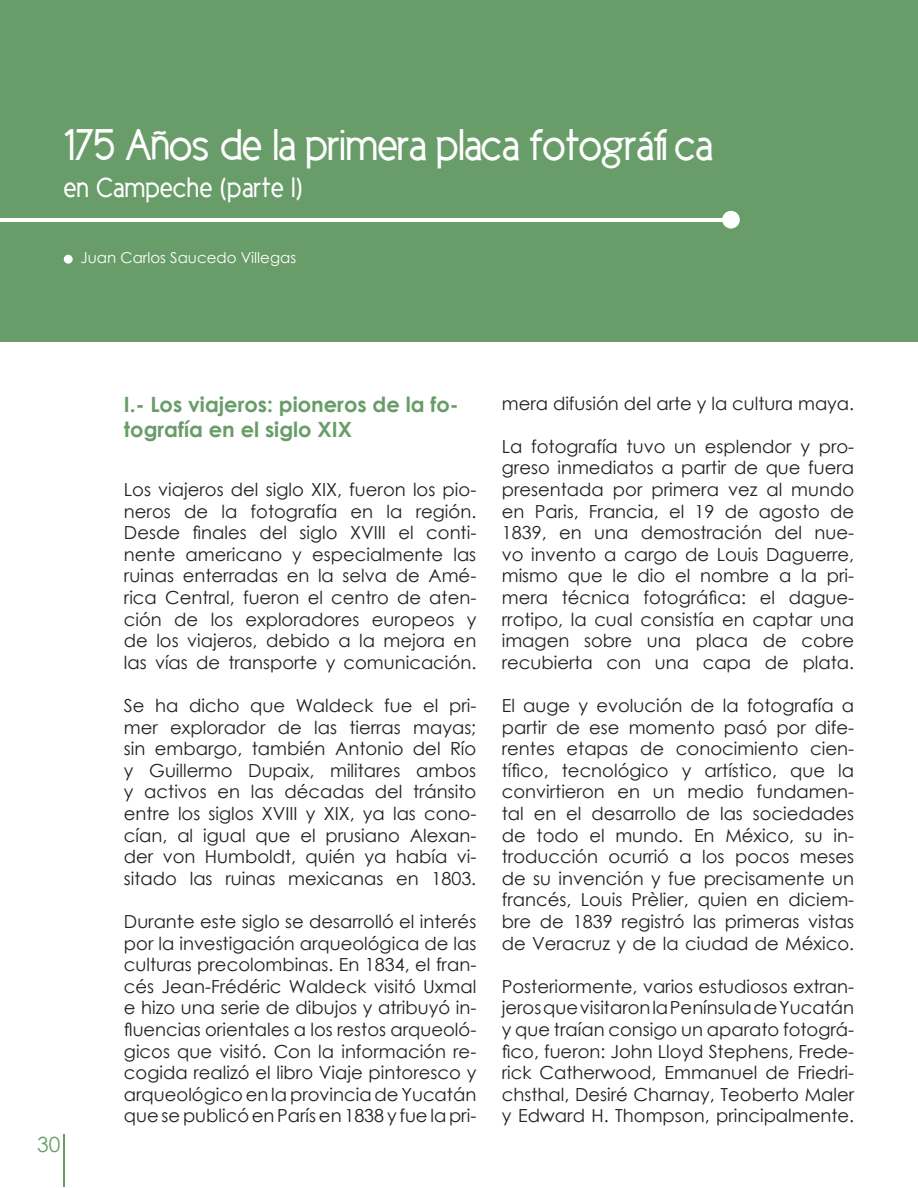
<style>
.page{position:relative;width:918px;height:1188px;background:#fff}
.page>*{position:absolute;margin:0;border:0;box-sizing:border-box;transform-origin:0 0}
.t1{font:45px "Cicle Gordita";letter-spacing:-.025em;color:#fff}
.t2{font:28.5px "Cicle Gordita";color:#fff}
.t3{font:700 21px/25.2px "Century Gothic";color:#689c68}
.t4{font:21px "Century Gothic";color:#689c68}
.t5{font:18px/21.6px "Century Gothic";color:#231f20;text-align:justify}
.t6{font:15px "Century Gothic";color:#fff}
</style>
<div class="page">
<div style="left:0;top:0;width:918px;height:342px;background:#689c68"></div>
<hr style="left:917px;top:0;width:1px;height:1188px;background:#689c68">
<hr style="left:64px;top:1134px;width:1px;height:53px;background:#689c68">
<hr style="left:0;top:218px;width:731px;height:3px;background:#fff">
<div style="left:722px;top:211px;width:18px;height:18px;background:#fff;border-radius:50%"></div>
<div style="left:64px;top:255px;width:9px;height:9px;background:#fff;border-radius:50%"></div>
<p class="t1" style="left:64px;top:121px;width:651px">175 Años de la primera placa fotográfica</p>
<p class="t2" style="left:64px;top:173px;width:240px">en Campeche (parte I)</p>
<p class="t6" style="left:81px;top:247px;width:217px">Juan Carlos Saucedo Villegas</p>
<p class="t4" style="left:37px;top:1130px;width:25px">30</p>
<p class="t3" style="left:124px;top:391px;width:336px">I.- Los viajeros: pioneros de la fo&shy;tografía en el siglo XIX</p>
<p class="t5" style="left:124px;top:478px;width:354px">Los viajeros del siglo XIX, fueron los pio&shy;neros de la fotografía en la región.<br>Desde finales del siglo XVIII el conti&shy;nente americano y especialmente las ruinas enterradas en la selva de Amé&shy;rica Central, fueron el centro de aten&shy;ción de los exploradores europeos y de los viajeros, debido a la mejora en las vías de transporte y comunicación.</p>
<p class="t5" style="left:124px;top:694px;width:354px">Se ha dicho que Waldeck fue el pri&shy;mer explorador de las tierras mayas; sin embargo, también Antonio del Río y Guillermo Dupaix, militares ambos y activos en las décadas del tránsito entre los siglos XVIII y XIX, ya las cono&shy;cían, al igual que el prusiano Alexan&shy;der von Humboldt, quién ya había vi&shy;sitado las ruinas mexicanas en 1803.</p>
<p class="t5" style="left:124px;top:910px;width:354px">Durante este siglo se desarrolló el interés por la investigación arqueológica de las culturas precolombinas. En 1834, el fran&shy;cés Jean-Frédéric Waldeck visitó Uxmal e hizo una serie de dibujos y atribuyó in&shy;fluencias orientales a los restos arqueoló&shy;gicos que visitó. Con la información re&shy;cogida realizó el libro Viaje pintoresco y arqueológico en la provincia de Yucatán que se publicó en París en 1838 y fue la pri-</p>
<p class="t5" style="left:502px;top:392px;width:354px">mera difusión del arte y la cultura maya.</p>
<p class="t5" style="left:502px;top:435px;width:354px">La fotografía tuvo un esplendor y pro&shy;greso inmediatos a partir de que fuera presentada por primera vez al mundo en Paris, Francia, el 19 de agosto de 1839, en una demostración del nue&shy;vo invento a cargo de Louis Daguerre, mismo que le dio el nombre a la pri&shy;mera técnica fotográfica: el dague&shy;rrotipo, la cual consistía en captar una imagen sobre una placa de cobre recubierta con una capa de plata.</p>
<p class="t5" style="left:502px;top:694px;width:354px">El auge y evolución de la fotografía a partir de ese momento pasó por dife&shy;rentes etapas de conocimiento cien&shy;tífico, tecnológico y artístico, que la convirtieron en un medio fundamen&shy;tal en el desarrollo de las sociedades de todo el mundo. En México, su in&shy;troducción ocurrió a los pocos meses de su invención y fue precisamente un francés, Louis Prèlier, quien en diciem&shy;bre de 1839 registró las primeras vistas de Veracruz y de la ciudad de México.</p>
<p class="t5" style="left:502px;top:975px;width:354px">Posteriormente, varios estudiosos extran&shy;jeros que visitaron la Península de Yucatán y que traían consigo un aparato fotográ&shy;fico, fueron: John Lloyd Stephens, Frede&shy;rick Catherwood, Emmanuel de Friedri&shy;chsthal, Desiré Charnay, Teoberto Maler y Edward H. Thompson, principalmente.</p>
</div>
